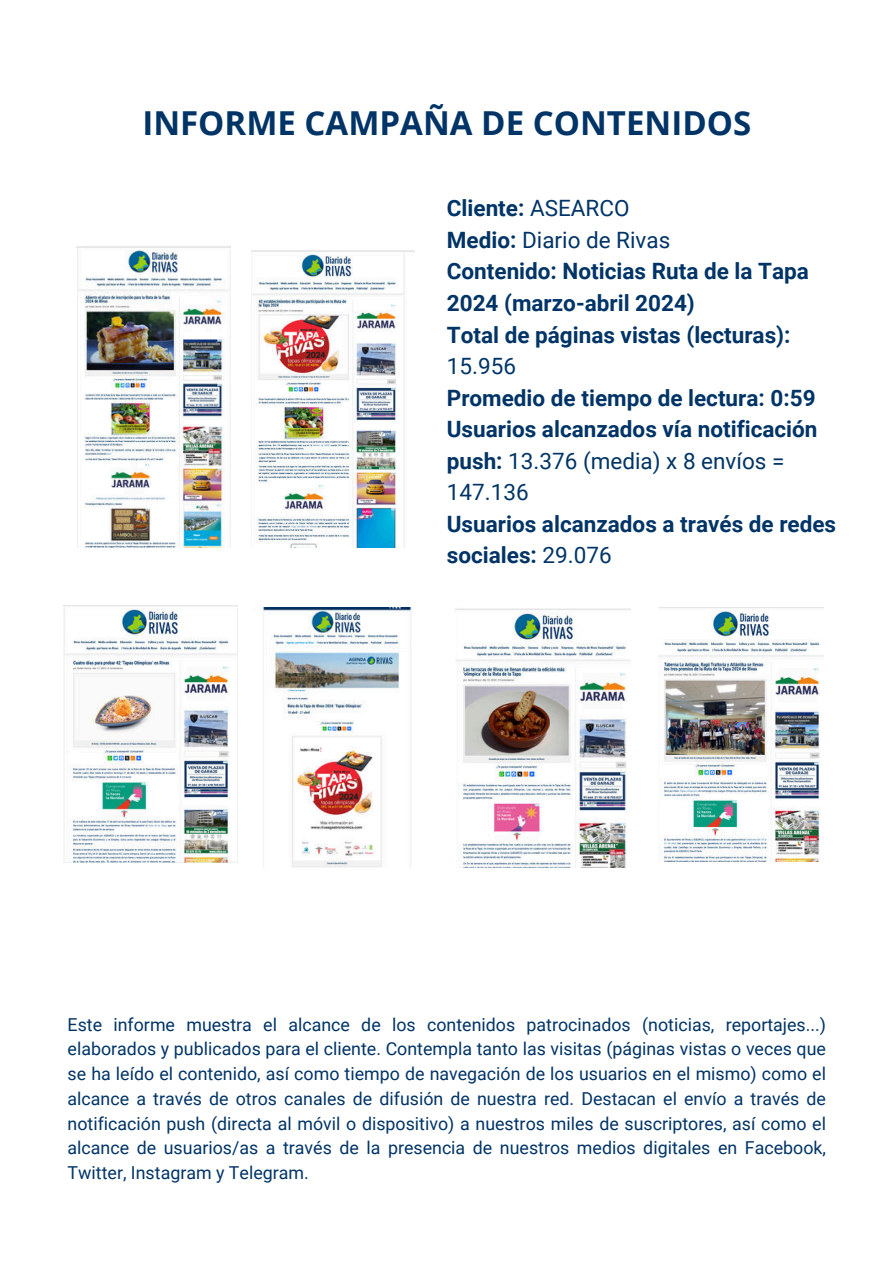
<style>
.page{position:relative;width:894px;height:1264px;background:#fff}
.page>*{position:absolute;margin:0;border:0;box-sizing:border-box;transform-origin:0 0}
.t1{font:700 33px "Open Sans";color:#003467}
.t2{font:700 22.5px/31.5px "Roboto";color:#003467}
.t3{font:22.5px "Roboto";color:#003467}
.t4{font:17.85px/24.8px "Roboto";color:#003467;text-align:justify}
.s1{font-weight:400}
</style>
<div class="page">
<img style="left:658px;top:607px;width:165px;height:254px">
<img style="left:455px;top:608px;width:175px;height:259px">
<img style="left:63px;top:605px;width:175px;height:257px">
<img style="left:263px;top:607px;width:149px;height:260px">
<img style="left:251px;top:250px;width:163px;height:297px">
<img style="left:77px;top:246px;width:153px;height:301px">
<h1 class="t1" style="left:142px;top:100px;width:610px">INFORME CAMPAÑA DE CONTENIDOS</h1>
<p class="t2" style="left:446px;top:192px;width:363px">Cliente: <span class="s1">ASEARCO<br></span>Medio: <span class="s1">Diario de Rivas<br></span>Contenido: Noticias Ruta de la Tapa<br>2024 (marzo-abril 2024)<br>Total de páginas vistas (lecturas):</p>
<p class="t3" style="left:446px;top:350px;width:71px">15.956</p>
<p class="t2" style="left:446px;top:381px;width:372px">Promedio de tiempo de lectura: 0:59<br>Usuarios alcanzados vía notificación push: <span class="s1">13.376 (media) x 8 envíos =<br>147.136</span></p>
<p class="t2" style="left:446px;top:507px;width:391px">Usuarios alcanzados a través de redes sociales: <span class="s1">29.076</span></p>
<p class="t4" style="left:68px;top:1011px;width:759px">Este informe muestra el alcance de los contenidos patrocinados (noticias, reportajes...) elaborados y publicados para el cliente. Contempla tanto las visitas (páginas vistas o veces que se ha leído el contenido, así como tiempo de navegación de los usuarios en el mismo) como el alcance a través de otros canales de difusión de nuestra red. Destacan el envío a través de notificación push (directa al móvil o dispositivo) a nuestros miles de suscriptores, así como el alcance de usuarios/as a través de la presencia de nuestros medios digitales en Facebook, Twitter, Instagram y Telegram.</p>
</div>
